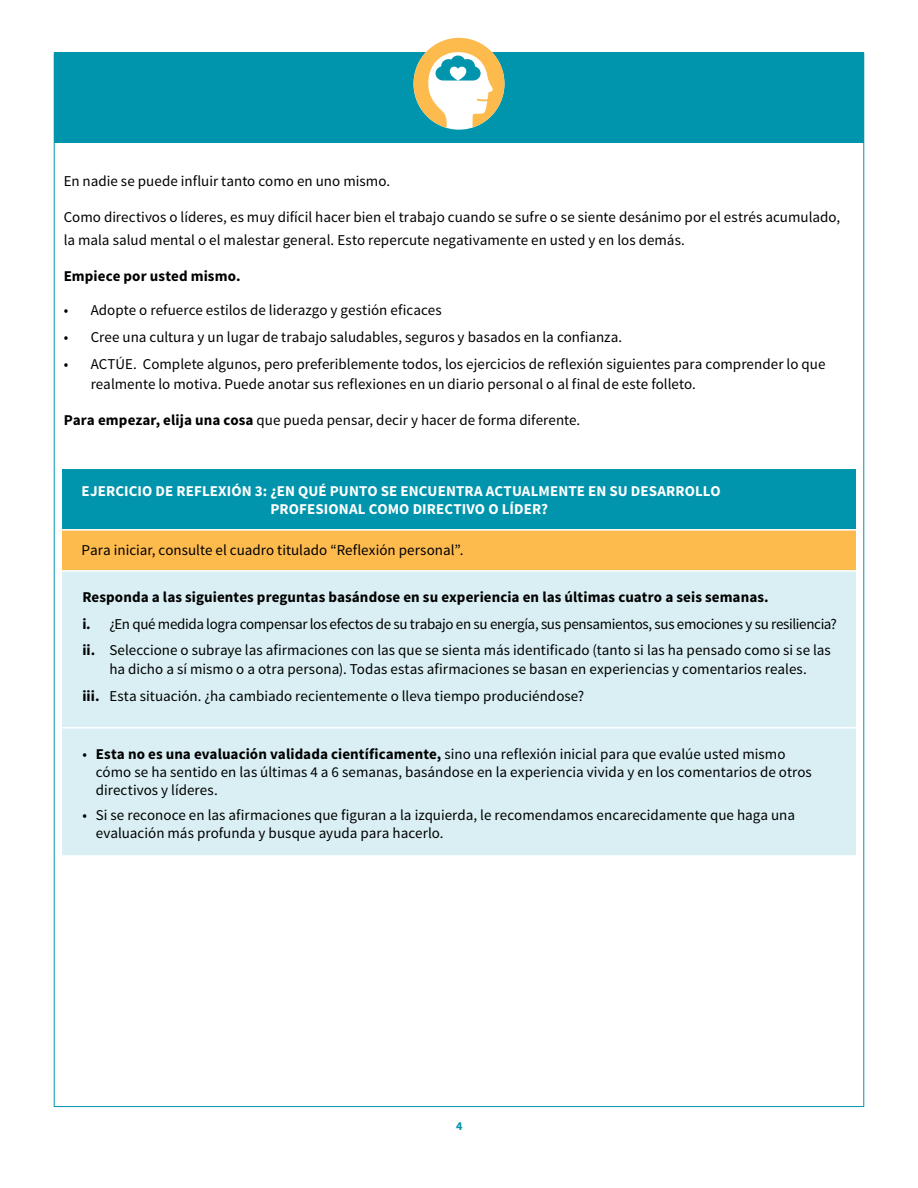
<style>
.page{position:relative;width:918px;height:1188px;background:#fff}
.page>*{position:absolute;margin:0;border:0;box-sizing:border-box;transform-origin:0 0}
.t1{font:15px/26.2px "Source Sans Pro";color:#000}
.t2{font:700 15px/18px "Source Sans Pro";letter-spacing:.01em;color:#fff}
.t3{font:700 15px "Source Sans Pro";letter-spacing:.005em;color:#000}
.t4{font:700 12px "Source Sans Pro";color:#0095ac}
.s1{font-weight:700}
</style>
<div class="page">
<div style="left:54px;top:53px;width:810px;height:90px;background:#0095ac"></div>
<svg style="left:414px;top:38px;width:90px;height:90px"></svg>
<div style="left:62px;top:469px;width:794px;height:61px;background:#0095ac"></div>
<div style="left:62px;top:530px;width:794px;height:41px;background:#fdba4d"></div>
<div style="left:62px;top:572px;width:794px;height:283px;background:#d9eff3"></div>
<hr style="left:62px;top:529px;width:794px;height:2px;background:#fff">
<hr style="left:62px;top:570px;width:794px;height:2px;background:#fff">
<hr style="left:62px;top:727px;width:794px;height:2px;background:#fff">
<p class="t1" style="left:64px;top:169px;width:328px">En nadie se puede influir tanto como en uno mismo.</p>
<p class="t1" style="left:64px;top:206px;width:778px;line-height:22.5px">Como directivos o líderes, es muy difícil hacer bien el trabajo cuando se sufre o se siente desánimo por el estrés acumulado, la mala salud mental o el malestar general. Esto repercute negativamente en usted y en los demás.</p>
<p class="t3" style="left:64px;top:266px;width:178px">Empiece por usted mismo.</p>
<p class="t1" style="left:64px;top:297px;width:380px">• Adopte o refuerce estilos de liderazgo y gestión eficaces</p>
<p class="t1" style="left:64px;top:324px;width:560px">• Cree una cultura y un lugar de trabajo saludables, seguros y basados en la confianza.</p>
<p class="t1" style="left:91px;top:354px;width:736px;line-height:20.2px;text-indent:-27px">• ACTÚE. Complete algunos, pero preferiblemente todos, los ejercicios de reflexión siguientes para comprender lo que realmente lo motiva. Puede anotar sus reflexiones en un diario personal o al final de este folleto.</p>
<p class="t1" style="left:64px;top:407px;width:518px"><span class="s1">Para empezar, elija una cosa</span> que pueda pensar, decir y hacer de forma diferente.</p>
<p class="t2" style="left:271px;top:483px;width:452px;text-indent:-189px">EJERCICIO DE REFLEXIÓN 3: ¿EN QUÉ PUNTO SE ENCUENTRA ACTUALMENTE EN SU DESARROLLO<br>PROFESIONAL COMO DIRECTIVO O LÍDER?</p>
<p class="t1" style="left:82px;top:537px;width:384px">Para iniciar, consulte el cuadro titulado “Reflexión personal”.</p>
<p class="t1" style="left:82px;top:585px;width:756px"><span class="s1">Responda a las siguientes preguntas basándose en su experiencia en las últimas cuatro a seis semanas.<br>i.</span> ¿En qué medida logra compensar los efectos de su trabajo en su energía, sus pensamientos, sus emociones y su resiliencia? <span class="s1">ii.</span> Seleccione o subraye las afirmaciones con las que se sienta más identificado (tanto si las ha pensado como si se las</p>
<p class="t1" style="left:82px;top:657px;width:726px;text-indent:27px">ha dicho a sí mismo o a otra persona). Todas estas afirmaciones se basan en experiencias y comentarios reales. <span class="s1">iii.</span> Esta situación. ¿ha cambiado recientemente o lleva tiempo produciéndose?</p>
<p class="t1" style="left:96px;top:746px;width:718px;line-height:18px;text-indent:-14px">• <span class="s1">Esta no es una evaluación validada científicamente,</span> sino una reflexión inicial para que evalúe usted mismo cómo se ha sentido en las últimas 4 a 6 semanas, basándose en la experiencia vivida y en los comentarios de otros directivos y líderes.</p>
<p class="t1" style="left:96px;top:806px;width:701px;line-height:18px;text-indent:-14px">• Si se reconoce en las afirmaciones que figuran a la izquierda, le recomendamos encarecidamente que haga una evaluación más profunda y busque ayuda para hacerlo.</p>
<p class="t4" style="left:456px;top:1118px;width:8px">4</p>
</div>
